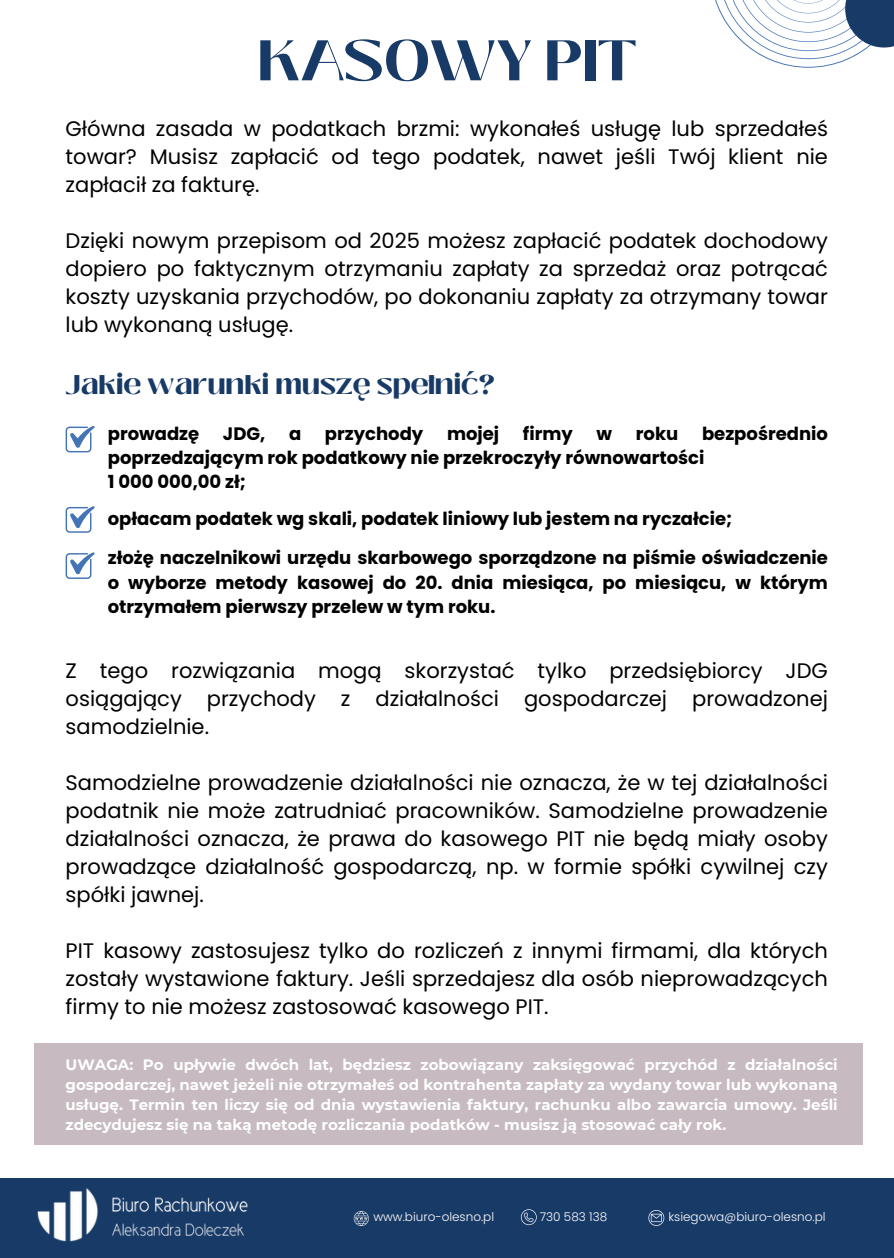
<style>
.page{position:relative;width:894px;height:1258px;background:#fff}
.page>*{position:absolute;margin:0;border:0;box-sizing:border-box;transform-origin:0 0}
.t1{font:800 57px "Black Mango";color:#183a67}
.t2{font:800 27px "Black Mango";color:#183a67}
.t3{font:21px/27.9px "Poppins";color:#000;text-align:justify}
.t4{font:700 18px/24px "Poppins";color:#000}
.t5{font:700 15px/20.1px "Montserrat";color:#fff;text-align:justify}
.t6{font:300 12px "Poppins";color:#fff}
</style>
<div class="page">
<div style="left:0;top:1178px;width:893px;height:80px;background:#183a67"></div>
<img style="left:37px;top:1188px;width:211px;height:53px">
<svg style="left:353px;top:1211px;width:16px;height:15px"></svg>
<svg style="left:520px;top:1209px;width:16px;height:16px"></svg>
<svg style="left:648px;top:1210px;width:16px;height:16px"></svg>
<svg style="left:715px;top:0;width:178px;height:68px"></svg>
<svg style="left:66px;top:425px;width:29px;height:27px"></svg>
<svg style="left:66px;top:506px;width:29px;height:27px"></svg>
<svg style="left:66px;top:552px;width:29px;height:27px"></svg>
<div style="left:34px;top:1043px;width:828px;height:102px;background:#c7bac1"></div>
<h3 class="t1" style="left:258px;top:18px;width:379px">KASOWY PIT</h3>
<h3 class="t3" style="left:66px;top:115px;width:763px">Główna zasada w podatkach brzmi: wykonałeś usługę lub sprzedałeś towar? Musisz zapłacić od tego podatek, nawet jeśli Twój klient nie zapłacił za fakturę.</h3>
<h2 class="t3" style="left:66px;top:227px;width:763px">Dzięki nowym przepisom od 2025 możesz zapłacić podatek dochodowy dopiero po faktycznym otrzymaniu zapłaty za sprzedaż oraz potrącać koszty uzyskania przychodów, po dokonaniu zapłaty za otrzymany towar lub wykonaną usługę.</h2>
<p class="t2" style="left:66px;top:364px;width:430px">Jakie warunki muszę spełnić?</p>
<p class="t4" style="left:108px;top:422px;width:93px">prowadzę</p>
<p class="t4" style="left:223px;top:422px;width:44px">JDG,</p>
<p class="t4" style="left:289px;top:422px;width:14px">a</p>
<p class="t4" style="left:325px;top:422px;width:100px">przychody</p>
<p class="t4" style="left:447px;top:422px;width:54px">mojej</p>
<p class="t4" style="left:523px;top:422px;width:51px">firmy</p>
<p class="t4" style="left:596px;top:422px;width:17px">w</p>
<p class="t4" style="left:635px;top:422px;width:44px">roku</p>
<p class="t4" style="left:108px;top:422px;width:721px;text-indent:594px">bezpośrednio poprzedzającym rok podatkowy nie przekroczyły równowartości<br>1 000 000,00 zł;</p>
<p class="t4" style="left:108px;top:506px;width:626px">opłacam podatek wg skali, podatek liniowy lub jestem na ryczałcie;</p>
<h4 class="t4" style="left:108px;top:546px;width:721px;text-align:justify">złożę naczelnikowi urzędu skarbowego sporządzone na piśmie oświadczenie o wyborze metody kasowej do 20. dnia miesiąca, po miesiącu, w którym otrzymałem pierwszy przelew w tym roku.</h4>
<h4 class="t3" style="left:66px;top:657px;width:763px">Z tego rozwiązania mogą skorzystać tylko przedsiębiorcy JDG osiągający przychody z działalności gospodarczej prowadzonej samodzielnie.</h4>
<h4 class="t3" style="left:66px;top:769px;width:763px">Samodzielne prowadzenie działalności nie oznacza, że w tej działalności podatnik nie może zatrudniać pracowników. Samodzielne prowadzenie działalności oznacza, że prawa do kasowego PIT nie będą miały osoby prowadzące działalność gospodarczą, np. w formie spółki cywilnej czy spółki jawnej.</h4>
<h3 class="t3" style="left:66px;top:937px;width:763px">PIT kasowy zastosujesz tylko do rozliczeń z innymi firmami, dla których zostały wystawione faktury. Jeśli sprzedajesz dla osób nieprowadzących firmy to nie możesz zastosować kasowego PIT.</h3>
<h3 class="t5" style="left:66px;top:1054px;width:773px">UWAGA: Po upływie dwóch lat, będziesz zobowiązany zaksięgować przychód z działalności gospodarczej, nawet jeżeli nie otrzymałeś od kontrahenta zapłaty za wydany towar lub wykonaną usługę. Termin ten liczy się od dnia wystawienia faktury, rachunku albo zawarcia umowy. Jeśli zdecydujesz się na taką metodę rozliczania podatków - musisz ją stosować cały rok.</h3>
<p class="t6" style="left:373px;top:1208px;width:122px">www.biuro-olesno.pl</p>
<p class="t6" style="left:539px;top:1208px;width:69px">730 583 138</p>
<h1 class="t6" style="left:668px;top:1208px;width:158px">ksiegowa@biuro-olesno.pl</h1>
</div>
